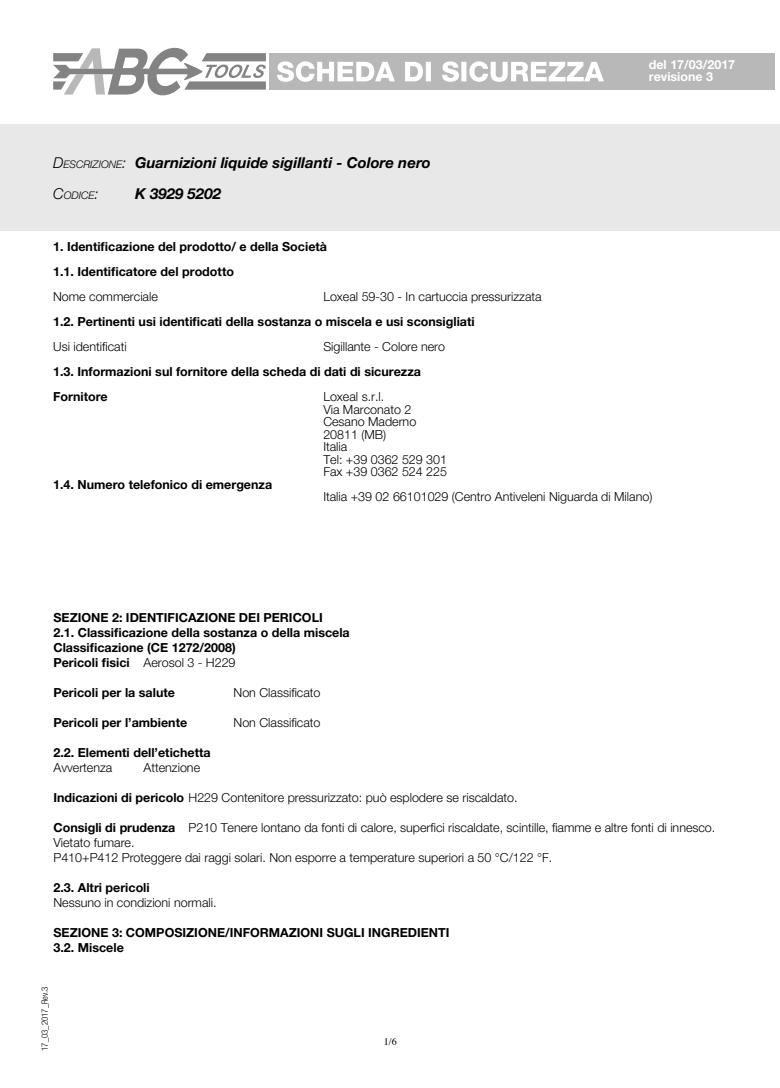
<style>
.page{position:relative;width:780px;height:1088px;background:#fff}
.page>*{position:absolute;margin:0;border:0;box-sizing:border-box;transform-origin:0 0}
.t1{font:italic 700 15px/31.2px "Helvetica Amos";color:#000}
.t2{font:300 12.5px/15px "Helvetica Amos";color:#000}
.t3{font:700 12.5px "Helvetica Amos";color:#000}
.t4{font:700 12.5px "Helvetica Amos";color:#fff}
.t5{font:italic 300 10.5px "Helvetica Amos";color:#000}
.t6{font:10px "Times";color:#000}
.t7{font:300 8.75px "Helvetica Amos Cond";color:#000}
.s1{font-weight:300}
.s2{font-weight:300;font-size:10.5px}
.s3{font-size:15px}
.s4{font-weight:700}
</style>
<div class="page">
<svg style="left:53px;top:48px;width:213px;height:47px"></svg>
<div style="left:269px;top:53px;width:505px;height:36px;background:#b8b8b8"></div>
<div style="left:0;top:124px;width:780px;height:106px;background:#e8e8e8"></div>
<svg style="left:277px;top:61px;width:327px;height:21px"></svg>
<p class="t1" style="left:53px;top:147px;width:379px"><span class="s1">D</span><span class="s2">ESCRIZIONE</span><span class="s1">:</span> Guarnizioni liquide sigillanti - Colore nero</p>
<p class="t5" style="left:53px;top:189px;width:47px"><span class="s3">C</span>ODICE<span class="s3">:</span></p>
<p class="t1" style="left:135px;top:178px;width:87px">K 3929 5202</p>
<p class="t1" style="left:135px;top:147px;width:100px">X<br>X XXXX XXXX</p>
<p class="t4" style="left:648px;top:57px;width:88px">del 17/03/2017</p>
<p class="t4" style="left:648px;top:70px;width:66px">revisione 3</p>
<p class="t3" style="left:53px;top:239px;width:275px">1. Identificazione del prodotto/ e della Società</p>
<p class="t3" style="left:53px;top:264px;width:182px">1.1. Identificatore del prodotto</p>
<p class="t2" style="left:53px;top:289px;width:106px">Nome commerciale</p>
<p class="t2" style="left:323px;top:289px;width:220px">Loxeal 59-30 - In cartuccia pressurizzata</p>
<p class="t3" style="left:53px;top:314px;width:423px">1.2. Pertinenti usi identificati della sostanza o miscela e usi sconsigliati</p>
<p class="t2" style="left:53px;top:339px;width:75px">Usi identificati</p>
<p class="t2" style="left:323px;top:339px;width:123px">Sigillante - Colore nero</p>
<p class="t3" style="left:53px;top:364px;width:369px">1.3. Informazioni sul fornitore della scheda di dati di sicurezza</p>
<p class="t3" style="left:53px;top:389px;width:56px">Fornitore</p>
<p class="t2" style="left:323px;top:389px;width:62px">Loxeal s.r.l.</p>
<p class="t2" style="left:323px;top:402px;width:90px">Via Marconato 2</p>
<p class="t2" style="left:323px;top:414px;width:94px">Cesano Maderno</p>
<p class="t2" style="left:323px;top:427px;width:64px">20811 (MB)</p>
<p class="t2" style="left:323px;top:439px;width:26px">Italia</p>
<p class="t2" style="left:323px;top:452px;width:125px">Tel: +39 0362 529 301</p>
<p class="t2" style="left:323px;top:464px;width:125px">Fax +39 0362 524 225</p>
<p class="t3" style="left:53px;top:477px;width:220px">1.4. Numero telefonico di emergenza</p>
<p class="t2" style="left:323px;top:489px;width:330px">Italia +39 02 66101029 (Centro Antiveleni Niguarda di Milano)</p>
<p class="t3" style="left:53px;top:610px;width:271px">SEZIONE 2: IDENTIFICAZIONE DEI PERICOLI</p>
<p class="t3" style="left:53px;top:625px;width:298px">2.1. Classificazione della sostanza o della miscela</p>
<p class="t3" style="left:53px;top:640px;width:184px">Classificazione (CE 1272/2008)</p>
<p class="t3" style="left:53px;top:655px;width:183px">Pericoli fisici <span class="s1">Aerosol 3 - H229</span></p>
<p class="t3" style="left:53px;top:685px;width:123px">Pericoli per la salute</p>
<p class="t2" style="left:233px;top:685px;width:88px">Non Classificato</p>
<p class="t3" style="left:53px;top:715px;width:135px">Pericoli per l’ambiente</p>
<p class="t2" style="left:233px;top:715px;width:88px">Non Classificato</p>
<p class="t3" style="left:53px;top:745px;width:159px">2.2. Elementi dell’etichetta</p>
<p class="t2" style="left:53px;top:760px;width:60px">Avvertenza</p>
<p class="t2" style="left:143px;top:760px;width:58px">Attenzione</p>
<p class="t2" style="left:53px;top:790px;width:465px"><span class="s4">Indicazioni di pericolo</span> H229 Contenitore pressurizzato: può esplodere se riscaldato.</p>
<p class="t2" style="left:53px;top:820px;width:663px"><span class="s4">Consigli di prudenza</span> P210 Tenere lontano da fonti di calore, superfici riscaldate, scintille, fiamme e altre fonti di innesco.<br>Vietato fumare.</p>
<p class="t2" style="left:53px;top:850px;width:500px">P410+P412 Proteggere dai raggi solari. Non esporre a temperature superiori a 50 °C/122 °F.</p>
<p class="t3" style="left:53px;top:880px;width:98px">2.3. Altri pericoli</p>
<p class="t2" style="left:53px;top:895px;width:165px">Nessuno in condizioni normali.</p>
<p class="t3" style="left:53px;top:925px;width:397px">SEZIONE 3: COMPOSIZIONE/INFORMAZIONI SUGLI INGREDIENTI</p>
<p class="t3" style="left:53px;top:940px;width:72px">3.2. Miscele</p>
<p class="t7" style="left:40px;top:1051px;width:66px;rotate:-90deg">17_03_2017_Rev.3</p>
<p class="t6" style="left:384px;top:1032px;width:14px">1/6</p>
</div>
